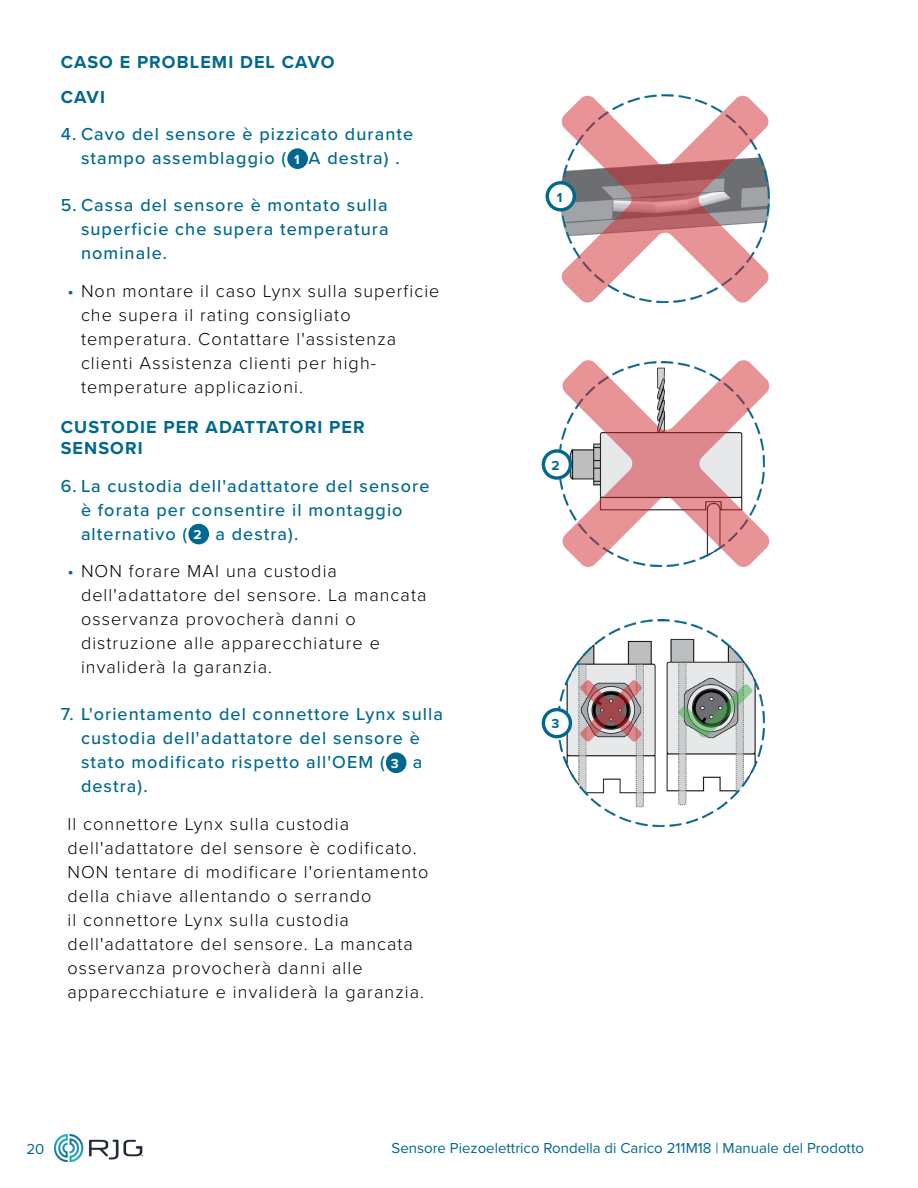
<style>
.page{position:relative;width:918px;height:1188px;background:#fff}
.page>*{position:absolute;margin:0;border:0;box-sizing:border-box;transform-origin:0 0}
.t1{font:300 18px/24px "Proxima Nova";letter-spacing:.06em;color:#000}
.t2{font:500 18px/24px "Proxima Nova";letter-spacing:.06em;color:#00688f}
.t3{font:700 18px/34.5px "Proxima Nova";letter-spacing:.06em;color:#00688f}
.t4{font:15px "Proxima Nova";color:#00688f}
.t5{font:700 13.5px "Proxima Nova";color:#00688f}
.s1{font-weight:700;font-size:13.5px;color:#fff}
.s2{color:#00688f}
</style>
<div class="page">
<img style="left:54px;top:1134px;width:88px;height:27px">
<svg style="left:562px;top:360px;width:208px;height:207px"></svg>
<img style="left:558px;top:620px;width:207px;height:207px">
<svg style="left:580px;top:680px;width:62px;height:62px;background:#a78184"></svg>
<svg style="left:678px;top:684px;width:75px;height:54px;background:#94a298"></svg>
<svg style="left:543px;top:451px;width:27px;height:27px"></svg>
<div style="left:542px;top:449px;width:30px;height:31px;border:3px solid #00688f;border-radius:50%"></div>
<div style="left:543px;top:710px;width:27px;height:27px;background:#fff;border-radius:50%"></div>
<div style="left:542px;top:708px;width:30px;height:30px;border:3px solid #00688f;border-radius:50%"></div>
<svg style="left:561px;top:95px;width:208px;height:208px"></svg>
<div style="left:547px;top:183px;width:27px;height:27px;background:#fff;border-radius:50%"></div>
<div style="left:546px;top:181px;width:30px;height:30px;border:3px solid #00688f;border-radius:50%"></div>
<div style="left:289px;top:150px;width:17px;height:17px;background:#00688f;border-radius:50%"></div>
<div style="left:287px;top:148px;width:21px;height:21px;border:3px solid #00688f;border-radius:50%"></div>
<div style="left:190px;top:525px;width:18px;height:18px;background:#00688f;border-radius:50%"></div>
<div style="left:188px;top:524px;width:21px;height:20px;border:3px solid #00688f;border-radius:50%"></div>
<div style="left:387px;top:754px;width:18px;height:18px;background:#00688f;border-radius:50%"></div>
<div style="left:386px;top:752px;width:20px;height:21px;border:3px solid #00688f;border-radius:50%"></div>
<p class="t3" style="left:61px;top:45px;width:275px">CASO E PROBLEMI DEL CAVO<br>CAVI</p>
<p class="t2" style="left:61px;top:122px;width:354px;text-align:center">4. Cavo del sensore è pizzicato durante stampo assemblaggio ( <span class="s1">1</span> A destra) .</p>
<p class="t2" style="left:81px;top:193px;width:309px;text-align:justify;text-indent:-20px">5. Cassa del sensore è montato sulla superficie che supera temperatura nominale.</p>
<p class="t1" style="left:81px;top:278px;width:360px;text-indent:-14px"><span class="s2">•</span> Non montare il caso Lynx sulla superficie che supera il rating consigliato temperatura. Contattare l'assistenza clienti Assistenza clienti per high&shy;temperature applicazioni.</p>
<p class="t3" style="left:61px;top:416px;width:305px;line-height:21px">CUSTODIE PER ADATTATORI PER<br>SENSORI</p>
<p class="t2" style="left:81px;top:473px;width:350px;text-indent:-20px">6. La custodia dell'adattatore del sensore è forata per consentire il montaggio alternativo ( <span class="s1">2</span> a destra).</p>
<p class="t1" style="left:81px;top:558px;width:347px;text-indent:-14px"><span class="s2">•</span> NON forare MAI una custodia dell'adattatore del sensore. La mancata osservanza provocherà danni o distruzione alle apparecchiature e invaliderà la garanzia.</p>
<p class="t2" style="left:81px;top:702px;width:363px;text-indent:-20px">7. L'orientamento del connettore Lynx sulla custodia dell'adattatore del sensore è stato modificato rispetto all'OEM ( <span class="s1">3</span> a destra).</p>
<p class="t1" style="left:68px;top:811px;width:363px">Il connettore Lynx sulla custodia dell'adattatore del sensore è codificato.<br>NON tentare di modificare l'orientamento della chiave allentando o serrando<br>il connettore Lynx sulla custodia dell'adattatore del sensore. La mancata osservanza provocherà danni alle apparecchiature e invaliderà la garanzia.</p>
<p class="t5" style="left:557px;top:187px;width:7px">1</p>
<p class="t5" style="left:552px;top:455px;width:10px">2</p>
<p class="t5" style="left:552px;top:714px;width:9px">3</p>
<p class="t4" style="left:26px;top:1137px;width:19px">20</p>
<p class="t4" style="left:392px;top:1136px;width:474px">Sensore Piezoelettrico Rondella di Carico 211M18 | Manuale del Prodotto</p>
</div>
